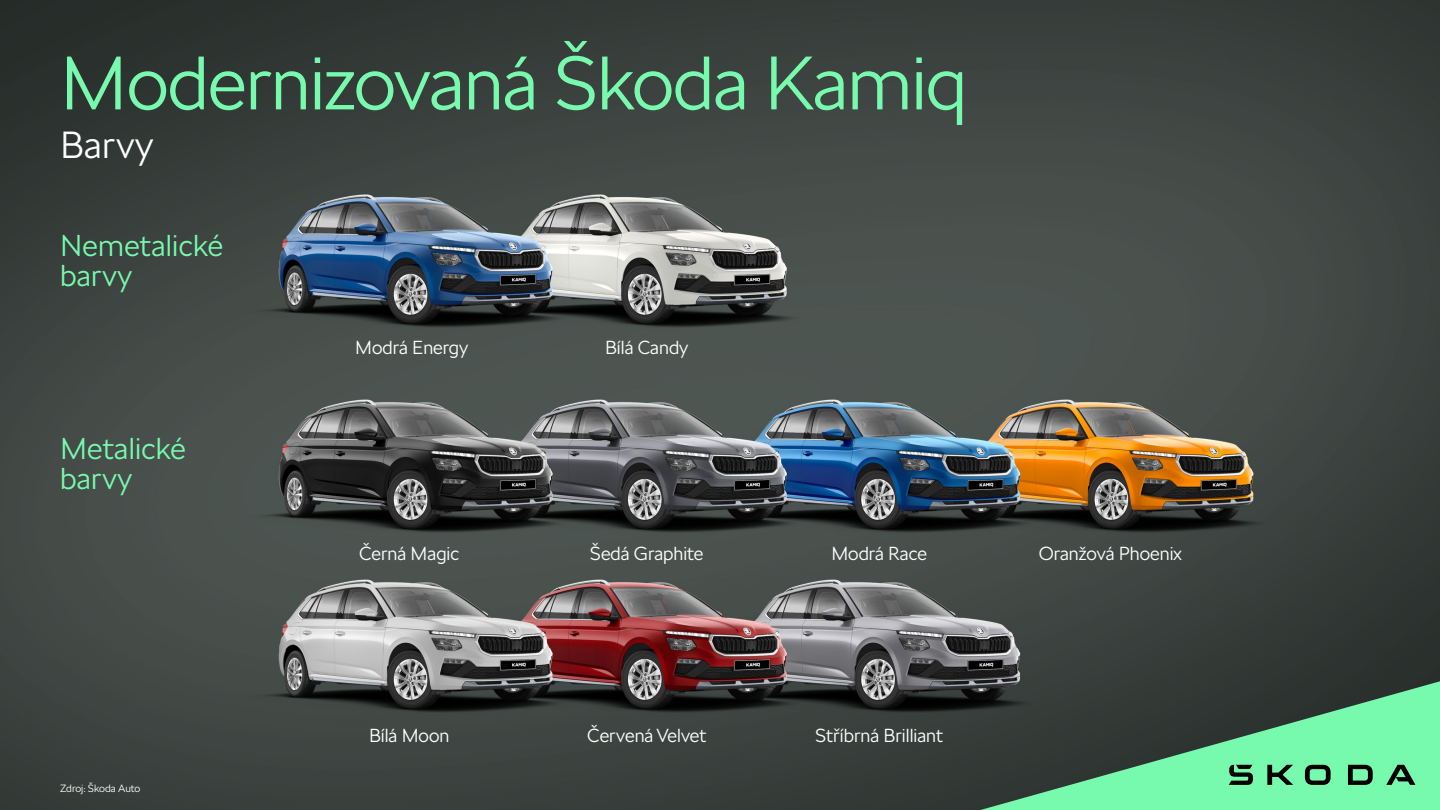
<style>
.page{position:relative;width:1440px;height:810px;background:#fff}
.page>*{position:absolute;margin:0;border:0;box-sizing:border-box;transform-origin:0 0}
.t1{font:300 75px "SKODA Next";letter-spacing:-.01em;color:#78faae}
.t2{font:300 37.5px "SKODA Next";letter-spacing:.01em;color:#fff}
.t3{font:300 30px/30px "SKODA Next";letter-spacing:.01em;color:#78faae}
.t4{font:300 18.75px "SKODA Next";color:#fff}
.t5{font:300 10.5px "SKODA Next";color:#fff}
</style>
<div class="page">
<img style="left:0;top:0;width:1440px;height:810px">
<svg style="left:980px;top:681px;width:460px;height:129px;background:#51916c"></svg>
<svg style="left:1229px;top:765px;width:186px;height:20px;background:#4b9c6d"></svg>
<p class="t1" style="left:60px;top:39px;width:909px">Modernizovaná Škoda Kamiq</p>
<p class="t2" style="left:60px;top:123px;width:95px">Barvy</p>
<p class="t3" style="left:60px;top:230px;width:165px">Nemetalické barvy</p>
<p class="t3" style="left:60px;top:433px;width:127px">Metalické barvy</p>
<p class="t5" style="left:60px;top:782px;width:82px">Zdroj: Škoda Auto</p>
<p class="t4" style="left:355px;top:337px;width:115px">Modrá Energy</p>
<p class="t4" style="left:605px;top:337px;width:85px">Bílá Candy</p>
<p class="t4" style="left:359px;top:542px;width:102px">Černá Magic</p>
<p class="t4" style="left:590px;top:542px;width:115px">Šedá Graphite</p>
<p class="t4" style="left:831px;top:542px;width:97px">Modrá Race</p>
<p class="t4" style="left:1039px;top:542px;width:145px">Oranžová Phoenix</p>
<p class="t4" style="left:369px;top:725px;width:82px">Bílá Moon</p>
<p class="t4" style="left:587px;top:725px;width:121px">Červená Velvet</p>
<p class="t4" style="left:815px;top:725px;width:129px">Stříbrná Brilliant</p>
</div>
